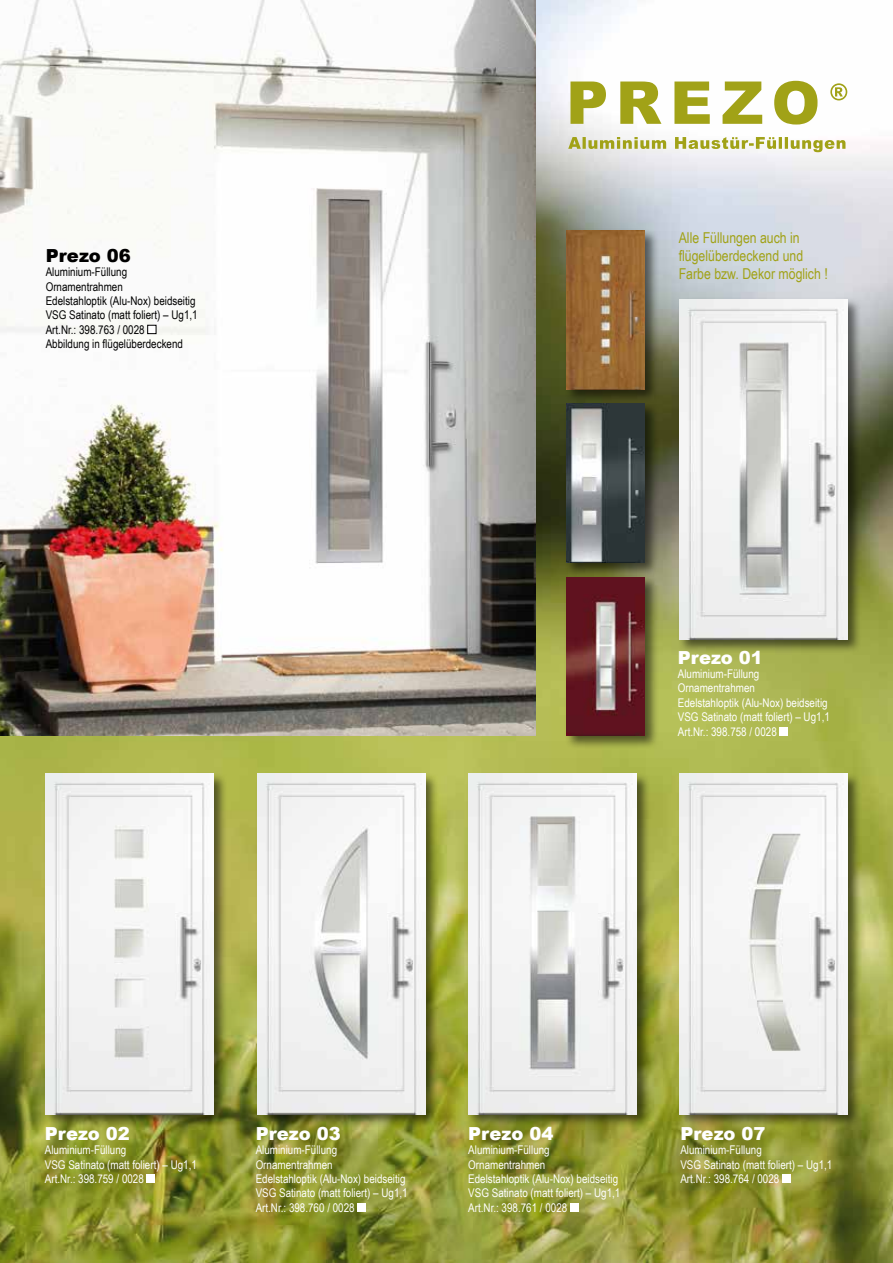
<style>
.page{position:relative;width:893px;height:1263px;background:#fff}
.page>*{position:absolute;margin:0;border:0;box-sizing:border-box;transform-origin:0 0}
.t1{font:900 18px "Arial";color:#fff}
.t2{font:900 18px "Arial";color:#000}
.t3{font:15px/18px "Arial Narrow";color:#a1a217}
.t4{font:12px/14.4px "Arial Narrow";color:#fff}
.t5{font:12px/14.4px "Arial Narrow";color:#000}
</style>
<div class="page">
<img style="left:0;top:0;width:893px;height:925px">
<img style="left:0;top:0;width:536px;height:736px">
<svg style="left:0;top:925px;width:893px;height:338px;background:#8e9433"></svg>
<div style="left:357px;top:1203px;width:9px;height:9px;background:#fff"></div>
<div style="left:147px;top:1174px;width:8px;height:9px;background:#fff"></div>
<div style="left:570px;top:1203px;width:8px;height:9px;background:#fff"></div>
<div style="left:148px;top:325px;width:8px;height:9px;background:#fff"></div>
<div style="left:147px;top:325px;width:9px;height:9px;border:1px solid #000"></div>
<div style="left:467px;top:772px;width:184px;height:356px;background:#000;opacity:.55"></div>
<img style="left:469px;top:774px;width:168px;height:340px">
<div style="left:677px;top:772px;width:184px;height:356px;background:#000;opacity:.55"></div>
<img style="left:679px;top:774px;width:168px;height:340px">
<div style="left:677px;top:297px;width:184px;height:356px;background:#000;opacity:.55"></div>
<img style="left:679px;top:299px;width:168px;height:340px">
<div style="left:255px;top:772px;width:184px;height:356px;background:#000;opacity:.55"></div>
<img style="left:257px;top:774px;width:168px;height:340px">
<div style="left:43px;top:772px;width:185px;height:356px;background:#000;opacity:.55"></div>
<img style="left:46px;top:774px;width:168px;height:340px">
<div style="left:564px;top:575px;width:95px;height:175px;background:#000;opacity:.55"></div>
<img style="left:566px;top:577px;width:79px;height:159px">
<div style="left:564px;top:402px;width:95px;height:175px;background:#000;opacity:.55"></div>
<img style="left:566px;top:404px;width:79px;height:158px">
<div style="left:564px;top:228px;width:95px;height:175px;background:#000;opacity:.55"></div>
<img style="left:566px;top:231px;width:79px;height:158px">
<div style="left:780px;top:727px;width:8px;height:8px;background:#fff"></div>
<div style="left:782px;top:1174px;width:8px;height:9px;background:#fff"></div>
<svg style="left:570px;top:81px;width:247px;height:44px"></svg>
<svg style="left:568px;top:137px;width:277px;height:15px"></svg>
<svg style="left:830px;top:83px;width:17px;height:17px"></svg>
<h1 class="t2" style="left:46px;top:242px;width:87px">Prezo 06</h1>
<p class="t5" style="left:46px;top:264px;width:154px">Aluminium-Füllung<br>Ornamentrahmen<br>Edelstahloptik (Alu-Nox) beidseitig<br>VSG Satinato (matt foliert) – Ug1,1<br>Art.Nr.: 398.763 / 0028<br>Abbildung in flügelüberdeckend</p>
<p class="t3" style="left:679px;top:228px;width:151px">Alle Füllungen auch in flügelüberdeckend und<br>Farbe bzw. Dekor möglich !</p>
<h1 class="t1" style="left:678px;top:644px;width:87px">Prezo 01</h1>
<p class="t4" style="left:678px;top:666px;width:154px">Aluminium-Füllung<br>Ornamentrahmen<br>Edelstahloptik (Alu-Nox) beidseitig<br>VSG Satinato (matt foliert) – Ug1,1<br>Art.Nr.: 398.758 / 0028</p>
<h1 class="t1" style="left:45px;top:1120px;width:87px">Prezo 02</h1>
<p class="t4" style="left:45px;top:1142px;width:154px">Aluminium-Füllung<br>VSG Satinato (matt foliert) – Ug1,1<br>Art.Nr.: 398.759 / 0028</p>
<h1 class="t1" style="left:256px;top:1120px;width:87px">Prezo 03</h1>
<p class="t4" style="left:256px;top:1142px;width:154px">Aluminium-Füllung<br>Ornamentrahmen<br>Edelstahloptik (Alu-Nox) beidseitig<br>VSG Satinato (matt foliert) – Ug1,1<br>Art.Nr.: 398.760 / 0028</p>
<h1 class="t1" style="left:468px;top:1120px;width:87px">Prezo 04</h1>
<p class="t4" style="left:468px;top:1142px;width:154px">Aluminium-Füllung<br>Ornamentrahmen<br>Edelstahloptik (Alu-Nox) beidseitig<br>VSG Satinato (matt foliert) – Ug1,1<br>Art.Nr.: 398.761 / 0028</p>
<h1 class="t1" style="left:680px;top:1120px;width:87px">Prezo 07</h1>
<p class="t4" style="left:680px;top:1142px;width:154px">Aluminium-Füllung<br>VSG Satinato (matt foliert) – Ug1,1<br>Art.Nr.: 398.764 / 0028</p>
</div>
